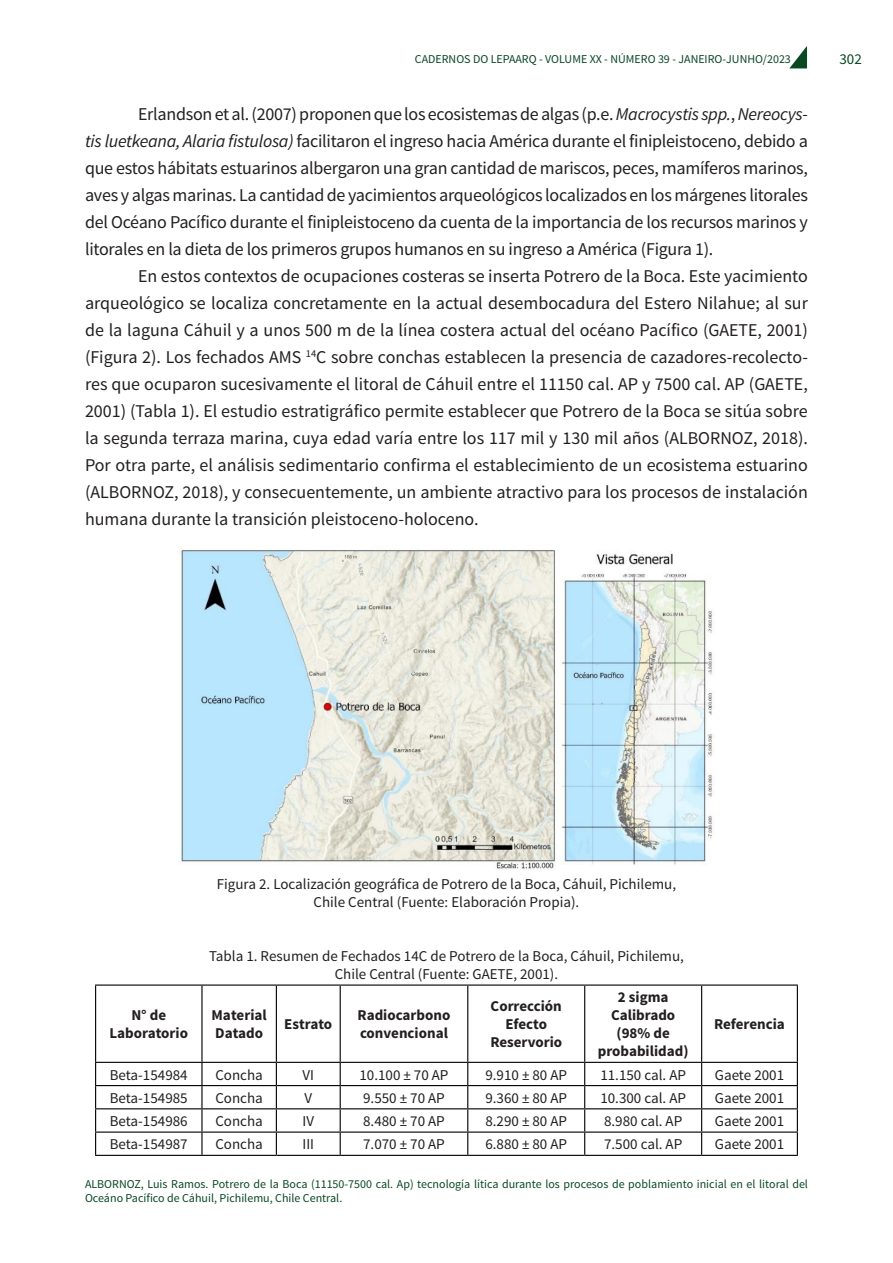
<style>
.page{position:relative;width:893px;height:1263px;background:#fff}
.page>*{position:absolute;margin:0;border:0;box-sizing:border-box;transform-origin:0 0}
.Normal_wrd_1{font:18px/27px "Source Sans Pro";letter-spacing:-.015em;color:#231f20;text-align:justify}
.Normal_wrd_1-2{font:15px "Source Sans Pro";color:#231f20}
.Normal_wrd_1-3{font:700 15px/18px "Source Sans Pro";color:#231f20;text-align:center}
.t1{font:15px "Source Sans Pro";color:#0a4824}
.t2{font:12px/14.4px "Source Sans Pro";color:#0a4824}
.s1{font-style:italic}
</style>
<div class="page">
<svg style="left:789px;top:46px;width:18px;height:22px"></svg>
<img style="left:181px;top:550px;width:532px;height:319px">
<hr style="left:95px;top:984px;width:107px;height:2px;background:#000">
<hr style="left:202px;top:984px;width:74px;height:2px;background:#000">
<hr style="left:276px;top:984px;width:64px;height:2px;background:#000">
<hr style="left:340px;top:984px;width:128px;height:2px;background:#000">
<hr style="left:468px;top:984px;width:117px;height:2px;background:#000">
<hr style="left:585px;top:984px;width:117px;height:2px;background:#000">
<hr style="left:702px;top:984px;width:96px;height:2px;background:#000">
<hr style="left:95px;top:1062px;width:107px;height:1px;background:#000">
<hr style="left:202px;top:1062px;width:74px;height:1px;background:#000">
<hr style="left:276px;top:1062px;width:64px;height:1px;background:#000">
<hr style="left:340px;top:1062px;width:128px;height:1px;background:#000">
<hr style="left:468px;top:1062px;width:117px;height:1px;background:#000">
<hr style="left:585px;top:1062px;width:117px;height:1px;background:#000">
<hr style="left:702px;top:1062px;width:96px;height:1px;background:#000">
<hr style="left:95px;top:1085px;width:107px;height:1px;background:#000">
<hr style="left:202px;top:1085px;width:74px;height:1px;background:#000">
<hr style="left:276px;top:1085px;width:64px;height:1px;background:#000">
<hr style="left:340px;top:1085px;width:128px;height:1px;background:#000">
<hr style="left:468px;top:1085px;width:117px;height:1px;background:#000">
<hr style="left:585px;top:1085px;width:117px;height:1px;background:#000">
<hr style="left:702px;top:1085px;width:96px;height:1px;background:#000">
<hr style="left:95px;top:1108px;width:107px;height:1px;background:#000">
<hr style="left:202px;top:1108px;width:74px;height:1px;background:#000">
<hr style="left:276px;top:1108px;width:64px;height:1px;background:#000">
<hr style="left:340px;top:1108px;width:128px;height:1px;background:#000">
<hr style="left:468px;top:1108px;width:117px;height:1px;background:#000">
<hr style="left:585px;top:1108px;width:117px;height:1px;background:#000">
<hr style="left:702px;top:1108px;width:96px;height:1px;background:#000">
<hr style="left:95px;top:1131px;width:107px;height:2px;background:#000">
<hr style="left:202px;top:1131px;width:74px;height:2px;background:#000">
<hr style="left:276px;top:1131px;width:64px;height:2px;background:#000">
<hr style="left:340px;top:1131px;width:128px;height:2px;background:#000">
<hr style="left:468px;top:1131px;width:117px;height:2px;background:#000">
<hr style="left:585px;top:1131px;width:117px;height:2px;background:#000">
<hr style="left:702px;top:1131px;width:96px;height:2px;background:#000">
<hr style="left:95px;top:1155px;width:107px;height:1px;background:#000">
<hr style="left:202px;top:1155px;width:74px;height:1px;background:#000">
<hr style="left:276px;top:1155px;width:64px;height:1px;background:#000">
<hr style="left:340px;top:1155px;width:128px;height:1px;background:#000">
<hr style="left:468px;top:1155px;width:117px;height:1px;background:#000">
<hr style="left:585px;top:1155px;width:117px;height:1px;background:#000">
<hr style="left:702px;top:1155px;width:96px;height:1px;background:#000">
<hr style="left:95px;top:986px;width:1px;height:76px;background:#000">
<svg style="left:95px;top:1063px;width:1px;height:92px"></svg>
<hr style="left:201px;top:986px;width:2px;height:76px;background:#000">
<hr style="left:276px;top:986px;width:1px;height:76px;background:#000">
<hr style="left:340px;top:986px;width:1px;height:76px;background:#000">
<hr style="left:467px;top:986px;width:1px;height:76px;background:#000">
<hr style="left:584px;top:986px;width:1px;height:76px;background:#000">
<hr style="left:701px;top:986px;width:1px;height:76px;background:#000">
<hr style="left:797px;top:986px;width:1px;height:76px;background:#000">
<hr style="left:201px;top:1063px;width:2px;height:22px;background:#000">
<hr style="left:201px;top:1086px;width:2px;height:22px;background:#000">
<hr style="left:201px;top:1109px;width:2px;height:22px;background:#000">
<hr style="left:201px;top:1133px;width:2px;height:22px;background:#000">
<svg style="left:276px;top:1063px;width:1px;height:92px"></svg>
<svg style="left:340px;top:1063px;width:1px;height:92px"></svg>
<svg style="left:467px;top:1063px;width:1px;height:92px"></svg>
<svg style="left:584px;top:1063px;width:1px;height:92px"></svg>
<svg style="left:701px;top:1063px;width:1px;height:92px"></svg>
<svg style="left:797px;top:1063px;width:1px;height:92px"></svg>
<p class="t2" style="left:415px;top:52px;width:378px">CADERNOS DO LEPAARQ - VOLUME XX - NÚMERO 39 - JANEIRO-JUNHO/2023</p>
<p class="t1" style="left:839px;top:50px;width:24px">302</p>
<p class="Normal_wrd_1" style="left:85px;top:101px;width:724px;text-indent:53px">Erlandson et al. (2007) proponen que los ecosistemas de algas (p.e. <span class="s1">Macrocystis spp.</span>, <span class="s1">Nereocys&shy;tis luetkeana, Alaria fistulosa)</span> facilitaron el ingreso hacia América durante el finipleistoceno, debido a que estos hábitats estuarinos albergaron una gran cantidad de mariscos, peces, mamíferos marinos, aves y algas marinas. La cantidad de yacimientos arqueológicos localizados en los márgenes litorales del Océano Pacífico durante el finipleistoceno da cuenta de la importancia de los recursos marinos y litorales en la dieta de los primeros grupos humanos en su ingreso a América (Figura 1).</p>
<p class="Normal_wrd_1" style="left:85px;top:263px;width:724px;text-indent:53px">En estos contextos de ocupaciones costeras se inserta Potrero de la Boca. Este yacimiento arqueológico se localiza concretamente en la actual desembocadura del Estero Nilahue; al sur de la laguna Cáhuil y a unos 500 m de la línea costera actual del océano Pacífico (GAETE, 2001) (Figura 2). Los fechados AMS <sup>14</sup>C sobre conchas establecen la presencia de cazadores-recolecto&shy;res que ocuparon sucesivamente el litoral de Cáhuil entre el 11150 cal. AP y 7500 cal. AP (GAETE, 2001) (Tabla 1). El estudio estratigráfico permite establecer que Potrero de la Boca se sitúa sobre la segunda terraza marina, cuya edad varía entre los 117 mil y 130 mil años (ALBORNOZ, 2018).<br>Por otra parte, el análisis sedimentario confirma el establecimiento de un ecosistema estuarino (ALBORNOZ, 2018), y consecuentemente, un ambiente atractivo para los procesos de instalación humana durante la transición pleistoceno-holoceno.</p>
<p class="Normal_wrd_1-2" style="left:217px;top:874px;width:461px">Figura 2. Localización geográfica de Potrero de la Boca, Cáhuil, Pichilemu,</p>
<p class="Normal_wrd_1-2" style="left:314px;top:892px;width:267px">Chile Central (Fuente: Elaboración Propia).</p>
<p class="Normal_wrd_1-2" style="left:209px;top:946px;width:476px">Tabla 1. Resumen de Fechados 14C de Potrero de la Boca, Cáhuil, Pichilemu,</p>
<p class="Normal_wrd_1-2" style="left:335px;top:964px;width:225px">Chile Central (Fuente: GAETE, 2001).</p>
<p class="Normal_wrd_1-3" style="left:109px;top:1007px;width:80px">N° de<br>Laboratorio</p>
<p class="Normal_wrd_1-3" style="left:212px;top:1007px;width:57px;text-align:left">Material<br>Datado</p>
<p class="Normal_wrd_1-3" style="left:284px;top:1016px;width:50px">Estrato</p>
<p class="Normal_wrd_1-3" style="left:358px;top:1007px;width:94px;text-align:left">Radiocarbono convencional</p>
<p class="Normal_wrd_1-3" style="left:490px;top:998px;width:73px">Corrección<br>Efecto<br>Reservorio</p>
<p class="Normal_wrd_1-3" style="left:598px;top:989px;width:92px">2 sigma<br>Calibrado (98% de probabilidad)</p>
<p class="Normal_wrd_1-3" style="left:714px;top:1016px;width:72px">Referencia</p>
<p class="Normal_wrd_1-2" style="left:110px;top:1065px;width:79px">Beta-154984</p>
<p class="Normal_wrd_1-2" style="left:215px;top:1065px;width:49px">Concha</p>
<p class="Normal_wrd_1-2" style="left:303px;top:1065px;width:13px">VI</p>
<p class="Normal_wrd_1-2" style="left:359px;top:1065px;width:91px">10.100 ± 70 AP</p>
<p class="Normal_wrd_1-2" style="left:485px;top:1065px;width:83px">9.910 ± 80 AP</p>
<p class="Normal_wrd_1-2" style="left:600px;top:1065px;width:87px">11.150 cal. AP</p>
<p class="Normal_wrd_1-2" style="left:715px;top:1065px;width:71px">Gaete 2001</p>
<p class="Normal_wrd_1-2" style="left:110px;top:1088px;width:79px">Beta-154985</p>
<p class="Normal_wrd_1-2" style="left:215px;top:1088px;width:49px">Concha</p>
<p class="Normal_wrd_1-2" style="left:304px;top:1088px;width:9px">V</p>
<p class="Normal_wrd_1-2" style="left:363px;top:1088px;width:83px">9.550 ± 70 AP</p>
<p class="Normal_wrd_1-2" style="left:485px;top:1088px;width:83px">9.360 ± 80 AP</p>
<p class="Normal_wrd_1-2" style="left:600px;top:1088px;width:87px">10.300 cal. AP</p>
<p class="Normal_wrd_1-2" style="left:715px;top:1088px;width:71px">Gaete 2001</p>
<p class="Normal_wrd_1-2" style="left:110px;top:1112px;width:79px">Beta-154986</p>
<p class="Normal_wrd_1-2" style="left:215px;top:1112px;width:49px">Concha</p>
<p class="Normal_wrd_1-2" style="left:303px;top:1112px;width:13px">IV</p>
<p class="Normal_wrd_1-2" style="left:363px;top:1112px;width:83px">8.480 ± 70 AP</p>
<p class="Normal_wrd_1-2" style="left:485px;top:1112px;width:83px">8.290 ± 80 AP</p>
<p class="Normal_wrd_1-2" style="left:604px;top:1112px;width:80px">8.980 cal. AP</p>
<p class="Normal_wrd_1-2" style="left:715px;top:1112px;width:71px">Gaete 2001</p>
<p class="Normal_wrd_1-2" style="left:110px;top:1135px;width:79px">Beta-154987</p>
<p class="Normal_wrd_1-2" style="left:215px;top:1135px;width:49px">Concha</p>
<p class="Normal_wrd_1-2" style="left:302px;top:1135px;width:13px">III</p>
<p class="Normal_wrd_1-2" style="left:363px;top:1135px;width:83px">7.070 ± 70 AP</p>
<p class="Normal_wrd_1-2" style="left:485px;top:1135px;width:83px">6.880 ± 80 AP</p>
<p class="Normal_wrd_1-2" style="left:604px;top:1135px;width:80px">7.500 cal. AP</p>
<p class="Normal_wrd_1-2" style="left:715px;top:1135px;width:71px">Gaete 2001</p>
<p class="t2" style="left:85px;top:1177px;width:724px">ALBORNOZ, Luis Ramos. Potrero de la Boca (11150-7500 cal. Ap) tecnología lítica durante los procesos de poblamiento inicial en el litoral del<br>Oceáno Pacífico de Cáhuil, Pichilemu, Chile Central.</p>
</div>
